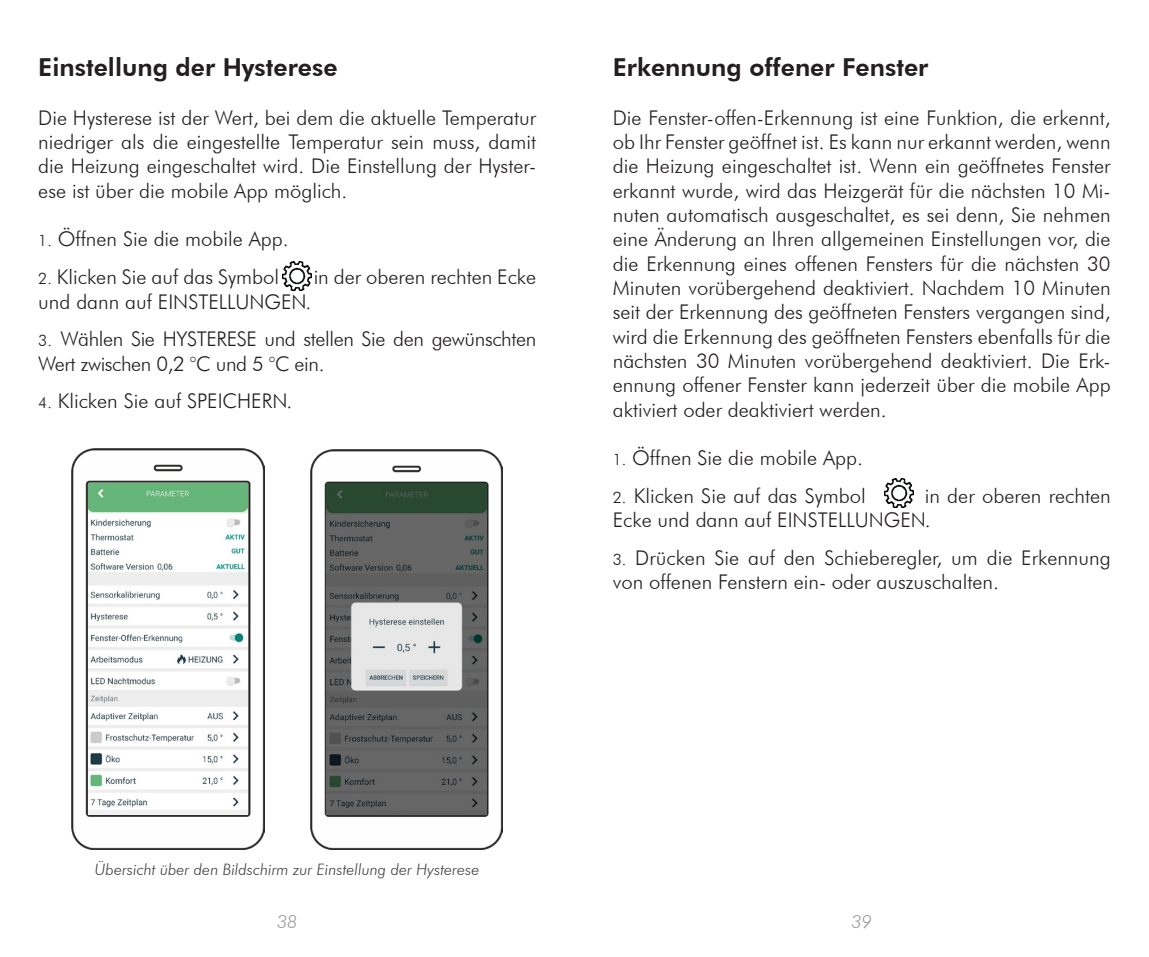
<style>
.page{position:relative;width:1149px;height:957px;background:#fff}
.page>*{position:absolute;margin:0;border:0;box-sizing:border-box;transform-origin:0 0}
.t1{font:800 24.75px "Futura BT";color:#231f20}
.t2{font:300 20.25px/24.3px "Futura BT";color:#231f20;text-align:justify}
.t3{font:300 20.25px/24.3px "Futura BT";letter-spacing:-.02em;color:#231f20}
.t4{font:italic 300 18px "Futura BT";color:#939598}
.t5{font:italic 300 15.75px "Futura BT";color:#3e3e3f}
.s1{font-size:15.75px}
</style>
<div class="page">
<img style="left:884px;top:478px;width:28px;height:29px">
<img style="left:282px;top:261px;width:29px;height:29px">
<img style="left:310px;top:449px;width:192px;height:401px">
<img style="left:326px;top:483px;width:160px;height:331px">
<img style="left:72px;top:449px;width:192px;height:400px">
<img style="left:88px;top:483px;width:159px;height:331px">
<p class="t1" style="left:38px;top:52px;width:301px">Einstellung der Hysterese</p>
<p class="t2" style="left:38px;top:105px;width:499px">Die Hysterese ist der Wert, bei dem die aktuelle Temperatur niedriger als die eingestellte Temperatur sein muss, damit die Heizung eingeschaltet wird. Die Einstellung der Hyster&shy;ese ist über die mobile App möglich.</p>
<p class="t2" style="left:38px;top:227px;width:252px"><span class="s1">1.</span> Öffnen Sie die mobile App.</p>
<p class="t2" style="left:38px;top:265px;width:242px"><span class="s1">2.</span> Klicken Sie auf das Symbol</p>
<p class="t2" style="left:313px;top:265px;width:224px">in der oberen rechten Ecke</p>
<p class="t2" style="left:38px;top:289px;width:274px">und dann auf EINSTELLUNGEN.</p>
<p class="t3" style="left:38px;top:327px;width:499px"><span class="s1">3.</span> Wählen Sie HYSTERESE und stellen Sie den gewünschten<br>Wert zwischen 0,2 °C und 5 °C ein.</p>
<p class="t2" style="left:38px;top:389px;width:255px"><span class="s1">4.</span> Klicken Sie auf SPEICHERN.</p>
<p class="t1" style="left:612px;top:52px;width:317px">Erkennung offener Fenster</p>
<p class="t2" style="left:612px;top:105px;width:499px">Die Fenster-offen-Erkennung ist eine Funktion, die erkennt, ob Ihr Fenster geöffnet ist. Es kann nur erkannt werden, wenn die Heizung eingeschaltet ist. Wenn ein geöffnetes Fenster erkannt wurde, wird das Heizgerät für die nächsten 10 Mi&shy;nuten automatisch ausgeschaltet, es sei denn, Sie nehmen eine Änderung an Ihren allgemeinen Einstellungen vor, die die Erkennung eines offenen Fensters für die nächsten 30<br>Minuten vorübergehend deaktiviert. Nachdem 10 Minuten seit der Erkennung des geöffneten Fensters vergangen sind, wird die Erkennung des geöffneten Fensters ebenfalls für die nächsten 30 Minuten vorübergehend deaktiviert. Die Erk&shy;ennung offener Fenster kann jederzeit über die mobile App aktiviert oder deaktiviert werden.</p>
<p class="t2" style="left:612px;top:445px;width:252px"><span class="s1">1.</span> Öffnen Sie die mobile App.</p>
<p class="t2" style="left:612px;top:483px;width:254px"><span class="s1">2.</span> Klicken Sie auf das Symbol</p>
<p class="t2" style="left:612px;top:483px;width:499px;text-indent:312px">in der oberen rechten<br>Ecke und dann auf EINSTELLUNGEN.</p>
<p class="t2" style="left:612px;top:545px;width:499px"><span class="s1">3.</span> Drücken Sie auf den Schieberegler, um die Erkennung von offenen Fenstern ein- oder auszuschalten.</p>
<p class="t5" style="left:95px;top:860px;width:386px">Übersicht über den Bildschirm zur Einstellung der Hysterese</p>
<p class="t4" style="left:277px;top:910px;width:22px">38</p>
<p class="t4" style="left:851px;top:910px;width:22px">39</p>
</div>
